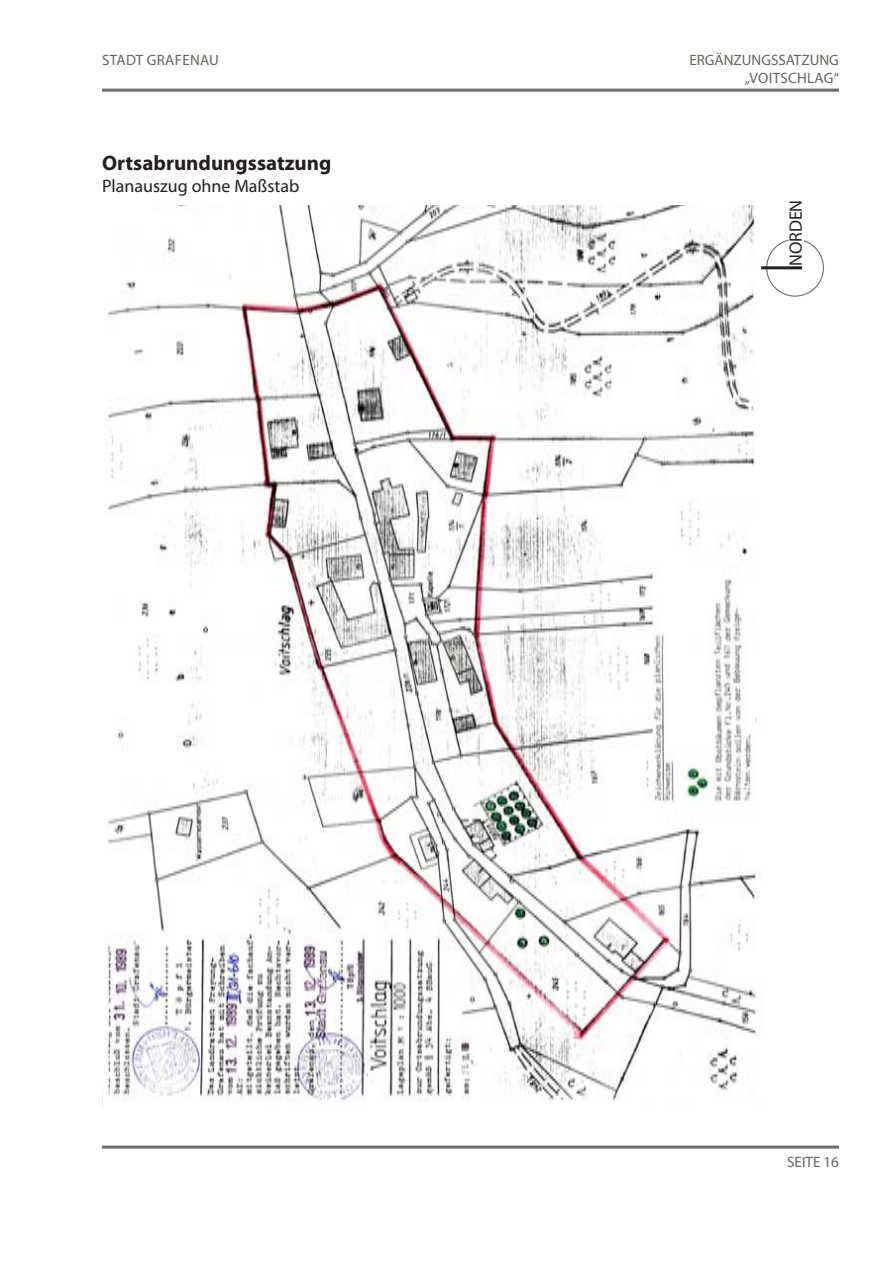
<style>
.page{position:relative;width:893px;height:1263px;background:#fff}
.page>*{position:absolute;margin:0;border:0;box-sizing:border-box;transform-origin:0 0}
.t1{font:700 21px "Myriad Pro";color:#231f20}
.t2{font:18px "Myriad Pro";color:#231f20}
.t3{font:15px/18px "Myriad Pro";color:#63635e;text-align:right}
</style>
<div class="page">
<hr style="left:102px;top:89px;width:737px;height:3px;background:#6c6d70">
<hr style="left:102px;top:1145px;width:737px;height:3px;background:#6c6d70">
<img style="left:102px;top:206px;width:660px;height:900px">
<svg style="left:766px;top:239px;width:58px;height:58px"></svg>
<hr style="left:761px;top:266px;width:41px;height:3px;background:#231f20">
<p class="t3" style="left:102px;top:51px;width:55px">stadtgrafenau</p>
<p class="t1" style="left:102px;top:149px;width:231px">Ortsabrundungssatzung</p>
<p class="t2" style="left:102px;top:175px;width:199px">Planauszug ohne Maßstab</p>
<p class="t3" style="left:689px;top:51px;width:151px">ERGÄNZUNGSSATZUNG „VOITSCHLAG“</p>
<p class="t2" style="left:785px;top:266px;width:68px;rotate:-90deg">NORDEN</p>
<p class="t3" style="left:787px;top:1153px;width:53px">SEITE 16</p>
</div>
